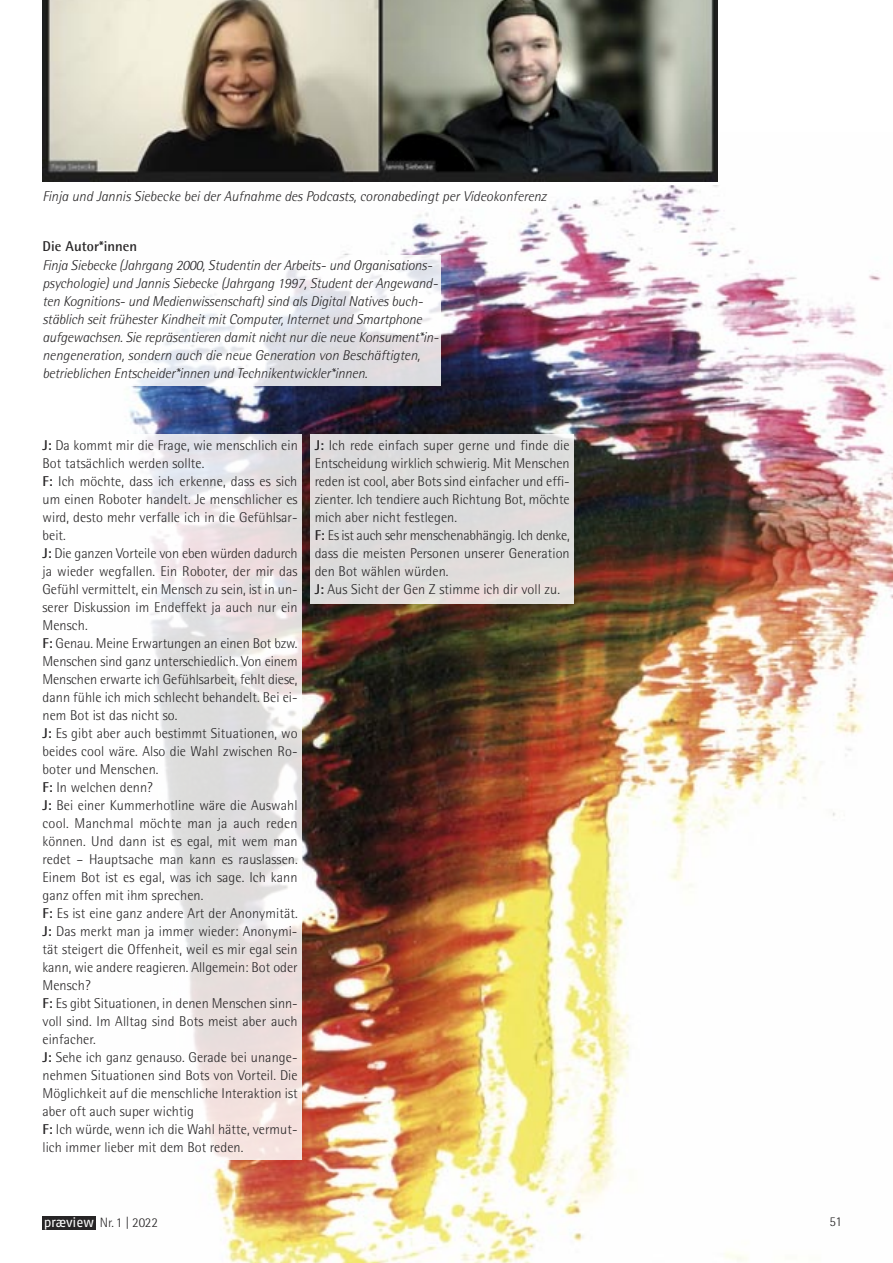
<style>
.page{position:relative;width:893px;height:1263px;background:#fff}
.page>*{position:absolute;margin:0;border:0;box-sizing:border-box;transform-origin:0 0}
.t1{font:300 14.25px/18px "Rotis Semi Sans";letter-spacing:.005em;color:#272526}
.t2{font:italic 300 14.25px/18px "Rotis Semi Sans";letter-spacing:-.01em;color:#272526}
.t3{font:700 14.25px "Rotis Semi Sans";letter-spacing:.005em;color:#272526}
.t4{font:300 13.5px "Rotis Semi Sans";color:#272526}
.s1{font-weight:700}
.s2{font-family:"Fago No";font-weight:400;color:#fff}
</style>
<div class="page">
<img style="left:129px;top:185px;width:764px;height:1078px">
<div style="left:43px;top:434px;width:259px;height:725px;background:#fff;opacity:.85"></div>
<div style="left:43px;top:1216px;width:53px;height:13px;background:#272526"></div>
<img style="left:43px;top:0;width:675px;height:181px">
<div style="left:43px;top:255px;width:398px;height:130px;background:#fff;opacity:.85"></div>
<div style="left:310px;top:434px;width:264px;height:170px;background:#dddcdb"></div>
<p class="t2" style="left:43px;top:187px;width:505px">Finja und Jannis Siebecke bei der Aufnahme des Podcasts, coronabedingt per Videokonferenz</p>
<p class="t3" style="left:43px;top:237px;width:96px">Die Autor*innen</p>
<p class="t2" style="left:43px;top:256px;width:398px">Finja Siebecke (Jahrgang 2000, Studentin der Arbeits- und Organisations&shy;psychologie) und Jannis Siebecke (Jahrgang 1997, Student der Angewand&shy;ten Kognitions- und Medienwissenschaft) sind als Digital Natives buch - stäblich seit frühester Kindheit mit Computer, Internet und Smartphone aufgewachsen. Sie repräsentieren damit nicht nur die neue Konsument*in&shy;nengeneration, sondern auch die neue Generation von Beschäftigten, betrieb lichen Entscheider*innen und Technikentwickler*innen.</p>
<p class="t1" style="left:43px;top:436px;width:257px"><span class="s1">J:</span> Da kommt mir die Frage, wie menschlich ein Bot tatsächlich werden sollte.<br><span class="s1">F:</span> Ich möchte, dass ich erkenne, dass es sich um einen Roboter handelt. Je menschlicher es wird, desto mehr verfalle ich in die Gefühlsar&shy;beit.<br><span class="s1">J:</span> Die ganzen Vorteile von eben würden dadurch ja wieder wegfallen. Ein Roboter, der mir das Gefühl vermittelt, ein Mensch zu sein, ist in un&shy;serer Diskussion im Endeffekt ja auch nur ein Mensch.<br><span class="s1">F:</span> Genau. Meine Erwartungen an einen Bot bzw.<br>Menschen sind ganz unterschiedlich. Von einem Menschen erwarte ich Gefühlsarbeit, fehlt diese, dann fühle ich mich schlecht behandelt. Bei ei&shy;nem Bot ist das nicht so.<br><span class="s1">J:</span> Es gibt aber auch bestimmt Situationen, wo beides cool wäre. Also die Wahl zwischen Ro&shy;boter und Menschen.<br><span class="s1">F:</span> In welchen denn?<br><span class="s1">J:</span> Bei einer Kummerhotline wäre die Auswahl cool. Manchmal möchte man ja auch reden können. Und dann ist es egal, mit wem man redet – Hauptsache man kann es rauslassen.<br>Einem Bot ist es egal, was ich sage. Ich kann ganz offen mit ihm sprechen.<br><span class="s1">F:</span> Es ist eine ganz andere Art der Anonymität.<br><span class="s1">J:</span> Das merkt man ja immer wieder: Anonymi&shy;tät steigert die Offenheit, weil es mir egal sein kann, wie andere reagieren. Allgemein: Bot oder Mensch?<br><span class="s1">F:</span> Es gibt Situationen, in denen Menschen sinn&shy;voll sind. Im Alltag sind Bots meist aber auch einfacher.<br><span class="s1">J:</span> Sehe ich ganz genauso. Gerade bei unange&shy;nehmen Situationen sind Bots von Vorteil. Die Möglichkeit auf die menschliche Interaktion ist aber oft auch super wichtig<br><span class="s1">F:</span> Ich würde, wenn ich die Wahl hätte, vermut&shy;lich immer lieber mit dem Bot reden.</p>
<p class="t1" style="left:315px;top:436px;width:257px"><span class="s1">J:</span> Ich rede einfach super gerne und finde die Entscheidung wirklich schwierig. Mit Menschen reden ist cool, aber Bots sind einfacher und effi - zienter. Ich tendiere auch Richtung Bot, möchte mich aber nicht festlegen.<br><span class="s1">F:</span> Es ist auch sehr menschenabhängig. Ich denke, dass die meisten Personen unserer Generation den Bot wählen würden.<br><span class="s1">J:</span> Aus Sicht der Gen Z stimme ich dir voll zu.</p>
<p class="t4" style="left:44px;top:1215px;width:116px"><span class="s2">præview</span> Nr. 1 | 2022</p>
<p class="t4" style="left:829px;top:1213px;width:14px">51</p>
</div>
